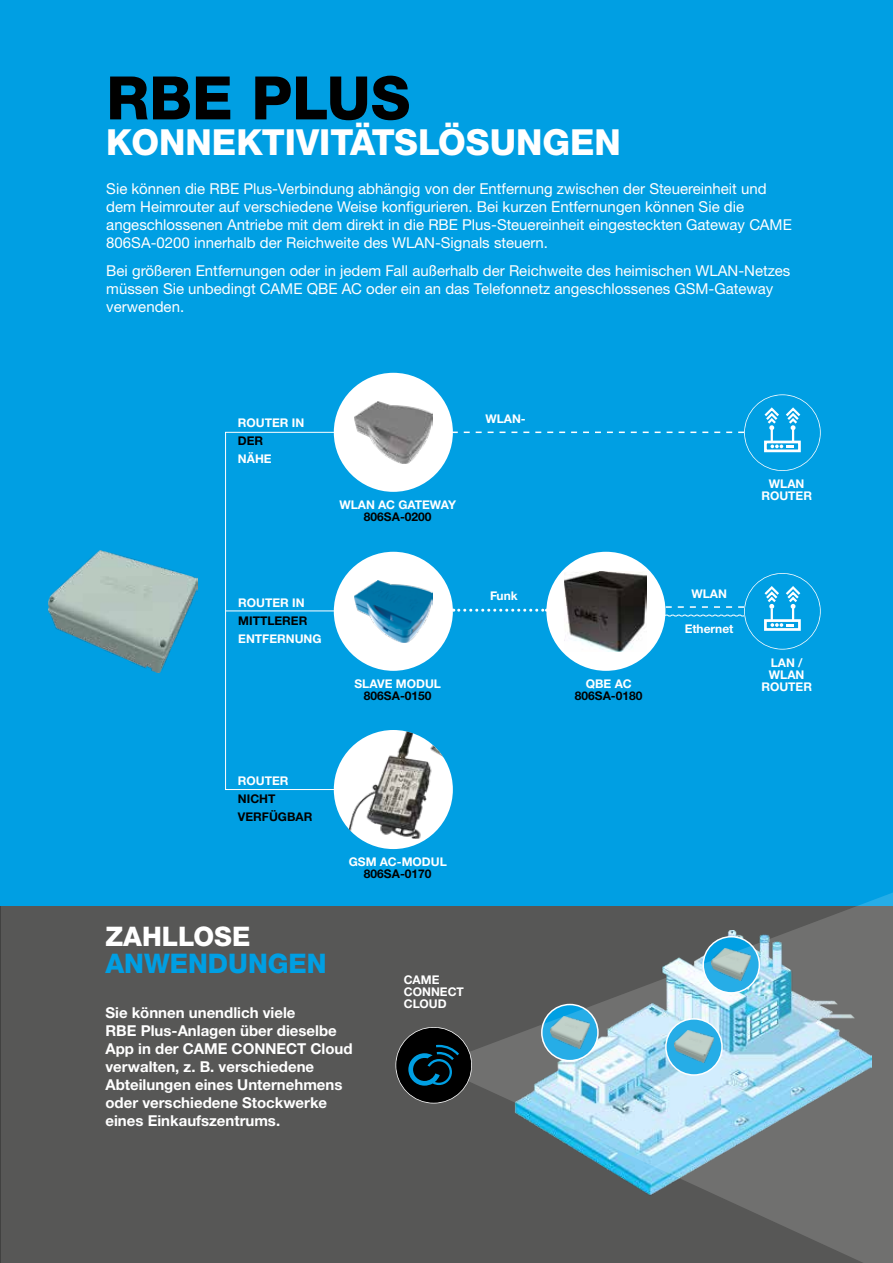
<style>
.page{position:relative;width:893px;height:1263px;background:#fff}
.page>*{position:absolute;margin:0;border:0;box-sizing:border-box;transform-origin:0 0}
.t1{font:800 60px "Helvetica Neue LTW1 G";color:#000}
.t2{font:800 36px "Helvetica Neue LTW1 G";color:#fff}
.t3{font:800 27px "Helvetica Neue LTW1 G";color:#009fe3}
.t4{font:800 27px "Helvetica Neue LTW1 G";color:#fff}
.t5{font:15px/18px "Helvetica Neue LTW1 G";color:#fff}
.t6{font:700 15px/18px "Helvetica Neue LTW1 G";color:#fff}
.t7{font:700 12px/12px "Helvetica Neue LTW1 G";color:#fff;text-align:center}
.t8{font:700 12px/18px "Helvetica Neue LTW1 G";color:#000}
</style>
<div class="page">
<div style="left:0;top:906px;width:893px;height:357px;background:#575756"></div>
<div style="left:0;top:0;width:893px;height:906px;background:#009fe3"></div>
<div style="left:334px;top:373px;width:119px;height:119px;background:#fff;border-radius:50%"></div>
<img style="left:355px;top:401px;width:77px;height:62px">
<div style="left:334px;top:552px;width:119px;height:119px;background:#fff;border-radius:50%"></div>
<img style="left:355px;top:580px;width:77px;height:62px">
<div style="left:546px;top:552px;width:119px;height:119px;background:#fff;border-radius:50%"></div>
<img style="left:565px;top:571px;width:82px;height:80px">
<div style="left:334px;top:730px;width:119px;height:119px;background:#fff;border-radius:50%"></div>
<img style="left:349px;top:730px;width:104px;height:109px">
<svg style="left:225px;top:432px;width:112px;height:358px"></svg>
<hr style="left:226px;top:610px;width:110px;height:1px;background:#fff">
<svg style="left:453px;top:609px;width:94px;height:3px"></svg>
<svg style="left:452px;top:394px;width:369px;height:77px"></svg>
<svg style="left:664px;top:573px;width:157px;height:76px"></svg>
<img style="left:49px;top:551px;width:149px;height:121px">
<svg style="left:434px;top:892px;width:459px;height:371px"></svg>
<svg style="left:395px;top:1027px;width:77px;height:76px"></svg>
<h1 class="t1" style="left:106px;top:62px;width:306px">RBE PLUS</h1>
<h2 class="t2" style="left:106px;top:121px;width:516px">KONNEKTIVITÄTSLÖSUNGEN</h2>
<p class="t5" style="left:106px;top:179px;width:687px">Sie können die RBE Plus-Verbindung abhängig von der Entfernung zwischen der Steuereinheit und dem Heimrouter auf verschiedene Weise konfigurieren. Bei kurzen Entfernungen können Sie die angeschlossenen Antriebe mit dem direkt in die RBE Plus-Steuereinheit eingesteckten Gateway CAME 806SA-0200 innerhalb der Reichweite des WLAN-Signals steuern.</p>
<p class="t5" style="left:106px;top:262px;width:685px">Bei größeren Entfernungen oder in jedem Fall außerhalb der Reichweite des heimischen WLAN-Netzes müssen Sie unbedingt CAME QBE AC oder ein an das Telefonnetz angeschlossenes GSM-Gateway verwenden.</p>
<p class="t7" style="left:238px;top:417px;width:68px">ROUTER IN</p>
<p class="t8" style="left:238px;top:432px;width:27px">DER</p>
<p class="t7" style="left:238px;top:453px;width:35px">NÄHE</p>
<p class="t7" style="left:339px;top:499px;width:118px">WLAN AC GATEWAY</p>
<p class="t8" style="left:364px;top:508px;width:69px">806SA-0200</p>
<p class="t7" style="left:238px;top:596px;width:68px">ROUTER IN</p>
<p class="t8" style="left:238px;top:611px;width:71px">MITTLERER</p>
<p class="t7" style="left:238px;top:632px;width:85px">ENTFERNUNG</p>
<p class="t7" style="left:355px;top:677px;width:88px">SLAVE MODUL</p>
<p class="t8" style="left:364px;top:686px;width:69px">806SA-0150</p>
<p class="t7" style="left:485px;top:413px;width:42px">WLAN-</p>
<p class="t7" style="left:761px;top:478px;width:52px">WLAN<br>ROUTER</p>
<p class="t7" style="left:490px;top:590px;width:29px">Funk</p>
<p class="t7" style="left:691px;top:587px;width:37px">WLAN</p>
<p class="t7" style="left:685px;top:622px;width:50px">Ethernet</p>
<p class="t7" style="left:586px;top:677px;width:47px">QBE AC</p>
<p class="t8" style="left:575px;top:686px;width:69px">806SA-0180</p>
<p class="t7" style="left:761px;top:656px;width:52px">LAN /<br>WLAN<br>ROUTER</p>
<p class="t7" style="left:238px;top:774px;width:52px">ROUTER</p>
<p class="t8" style="left:238px;top:789px;width:76px">NICHT<br>VERFÜGBAR</p>
<p class="t7" style="left:349px;top:856px;width:100px">GSM AC-MODUL</p>
<p class="t8" style="left:364px;top:865px;width:69px">806SA-0170</p>
<h3 class="t4" style="left:105px;top:921px;width:146px">ZAHLLOSE</h3>
<h3 class="t3" style="left:105px;top:948px;width:223px">ANWENDUNGEN</h3>
<p class="t6" style="left:105px;top:1004px;width:249px">Sie können unendlich viele<br>RBE Plus-Anlagen über dieselbe<br>App in der CAME CONNECT Cloud verwalten, z. B. verschiedene<br>Abteilungen eines Unternehmens oder verschiedene Stockwerke eines Einkaufszentrums.</p>
<p class="t7" style="left:404px;top:973px;width:61px;text-align:left">CAME<br>CONNECT<br>CLOUD</p>
</div>
